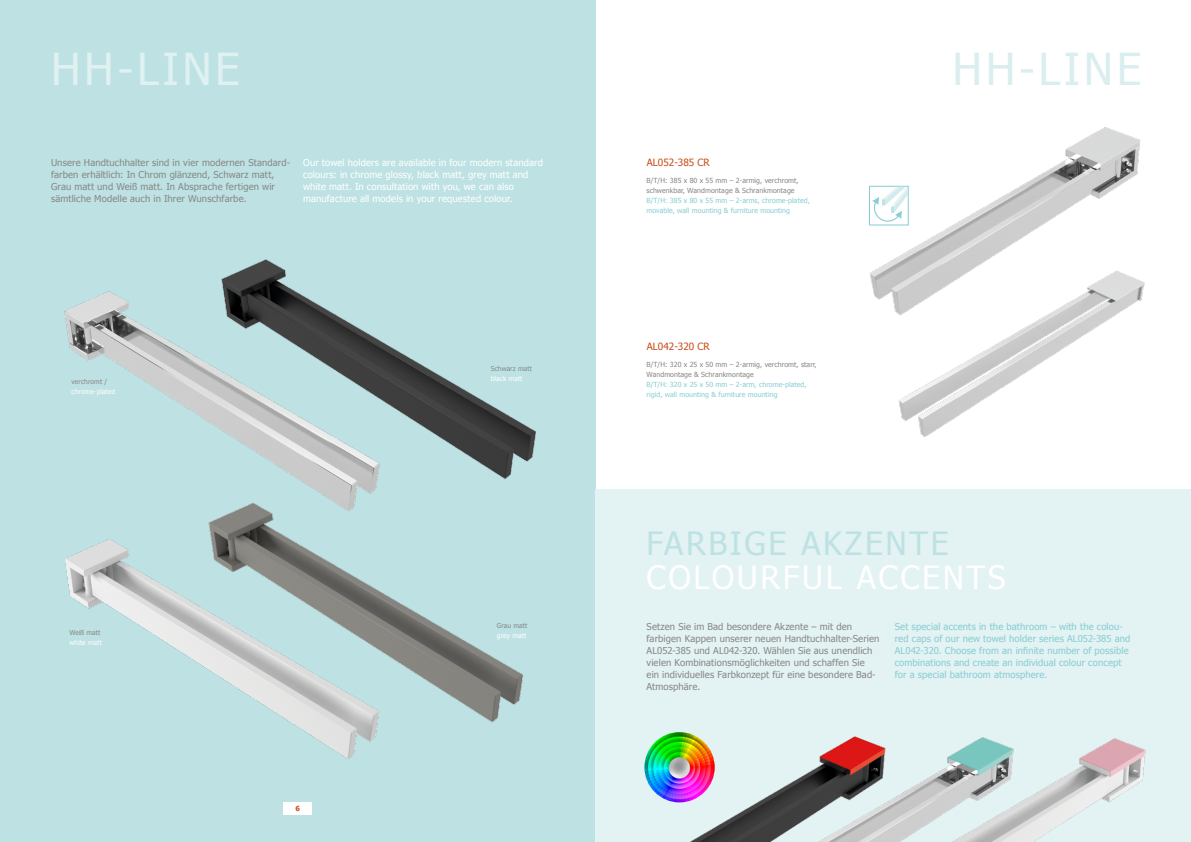
<style>
.page{position:relative;width:1191px;height:842px;background:#fff}
.page>*{position:absolute;margin:0;border:0;box-sizing:border-box;transform-origin:0 0}
.t1{font:44px "Tahoma";letter-spacing:.08em;color:#e0f1f2}
.t2{font:44px "Tahoma";letter-spacing:.08em;color:#daeeef}
.t3{font:32px "Tahoma";letter-spacing:.08em;color:#fff}
.t4{font:32px "Tahoma";letter-spacing:.08em;color:#bee2e3}
.t5{font:10px "Tahoma";color:#c94b18}
.t6{font:9.4px/12px "Tahoma";letter-spacing:.01em;color:#878786}
.t7{font:9.4px/12px "Tahoma";letter-spacing:.015em;color:#87cdd2}
.t8{font:9.4px/12px "Tahoma";letter-spacing:.015em;color:#fff}
.t9{font:7px/10px "Tahoma";letter-spacing:.01em;color:#87cdd2}
.t10{font:7px/10px "Tahoma";letter-spacing:.01em;color:#878786}
.t11{font:700 7px "Tahoma";color:#c94b18}
.t12{font:6.8px "Tahoma";letter-spacing:.01em;color:#fff}
.t13{font:6.8px "Tahoma";letter-spacing:.01em;color:#878786}
</style>
<div class="page">
<div style="left:0;top:0;width:595px;height:842px;background:#bee2e3"></div>
<div style="left:283px;top:802px;width:29px;height:13px;background:#fff"></div>
<div style="left:595px;top:489px;width:596px;height:353px;background:#e3f2f3"></div>
<img style="left:869px;top:127px;width:272px;height:171px">
<img style="left:877px;top:263px;width:268px;height:174px">
<div style="left:869px;top:186px;width:39px;height:39px;border:1px solid #87cdd2"></div>
<svg style="left:869px;top:179px;width:45px;height:44px"></svg>
<img style="left:1043px;top:738px;width:103px;height:98px">
<img style="left:915px;top:737px;width:128px;height:105px">
<img style="left:645px;top:732px;width:270px;height:110px">
<img style="left:64px;top:291px;width:313px;height:204px">
<img style="left:212px;top:259px;width:384px;height:225px">
<img style="left:208px;top:495px;width:315px;height:228px">
<img style="left:65px;top:534px;width:376px;height:225px">
<img style="left:644px;top:732px;width:70px;height:70px;border-radius:35px">
<h1 class="t1" style="left:51px;top:39px;width:190px">HH-LINE</h1>
<p class="t6" style="left:51px;top:156px;width:241px">Unsere Handtuchhalter sind in vier modernen Standard&shy;farben erhältlich: In Chrom glänzend, Schwarz matt, Grau matt und Weiß matt. In Absprache fertigen wir sämtliche Modelle auch in Ihrer Wunschfarbe.</p>
<p class="t8" style="left:303px;top:156px;width:241px">Our towel holders are available in four modern standard colours: in chrome glossy, black matt, grey matt and white matt. In consultation with you, we can also manufacture all models in your requested colour.</p>
<p class="t13" style="left:72px;top:377px;width:37px">verchromt /</p>
<p class="t12" style="left:72px;top:387px;width:45px">chrome-plated</p>
<p class="t13" style="left:69px;top:628px;width:32px">Weiß matt</p>
<p class="t12" style="left:69px;top:638px;width:34px">white matt</p>
<p class="t11" style="left:295px;top:804px;width:6px">6</p>
<p class="t13" style="left:491px;top:364px;width:43px">Schwarz matt</p>
<p class="t12" style="left:491px;top:374px;width:33px">black matt</p>
<p class="t13" style="left:497px;top:621px;width:32px">Grau matt</p>
<p class="t12" style="left:497px;top:631px;width:31px">grey matt</p>
<p class="t5" style="left:647px;top:156px;width:64px">AL052-385 CR</p>
<p class="t10" style="left:646px;top:175px;width:154px">B/T/H: 385 x 80 x 55 mm – 2-armig, verchromt, schwenkbar, Wandmontage &amp; Schrankmontage</p>
<p class="t9" style="left:646px;top:195px;width:165px">B/T/H: 385 x 80 x 55 mm – 2-arms, chrome-plated, movable, wall mounting &amp; furniture mounting</p>
<p class="t5" style="left:647px;top:340px;width:64px">AL042-320 CR</p>
<p class="t10" style="left:646px;top:359px;width:172px">B/T/H: 320 x 25 x 50 mm – 2-armig, verchromt, starr,<br>Wandmontage &amp; Schrankmontage</p>
<p class="t9" style="left:646px;top:379px;width:162px">B/T/H: 320 x 25 x 50 mm – 2-arm, chrome-plated, rigid, wall mounting &amp; furniture mounting</p>
<h1 class="t2" style="left:952px;top:39px;width:190px">HH-LINE</h1>
<h2 class="t4" style="left:646px;top:521px;width:304px">FARBIGE AKZENTE</h2>
<h2 class="t3" style="left:646px;top:556px;width:360px">COLOURFUL ACCENTS</h2>
<p class="t6" style="left:646px;top:620px;width:234px">Setzen Sie im Bad besondere Akzente – mit den farbigen Kappen unserer neuen Handtuchhalter-Serien AL052-385 und AL042-320. Wählen Sie aus unendlich vielen Kombinationsmöglichkeiten und schaffen Sie ein individuelles Farbkonzept für eine besondere Bad-Atmosphäre.</p>
<p class="t7" style="left:894px;top:620px;width:237px">Set special accents in the bathroom – with the colou&shy;red caps of our new towel holder series AL052-385 and AL042-320. Choose from an infinite number of possible combinations and create an individual colour concept for a special bathroom atmosphere.</p>
</div>
